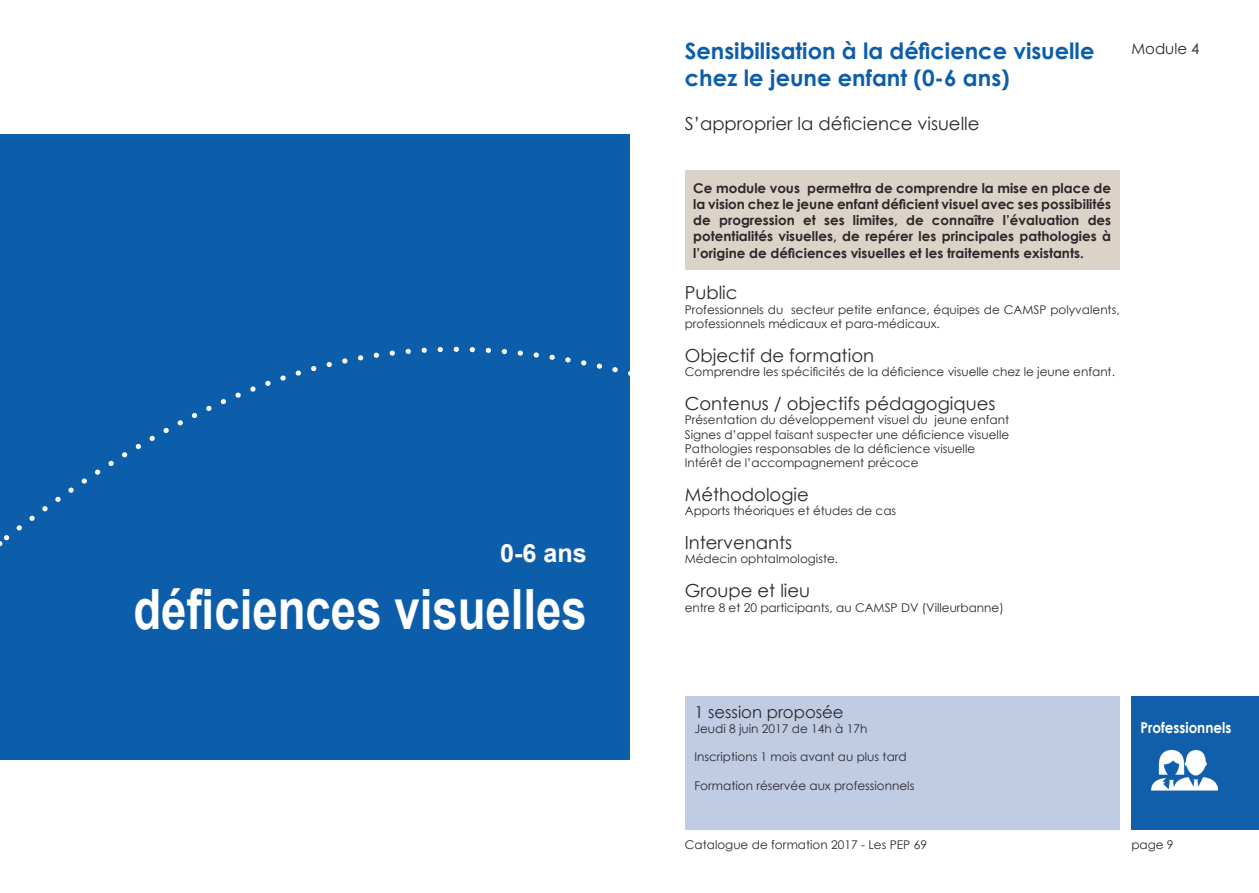
<style>
.page{position:relative;width:1259px;height:893px;background:#fff}
.page>*{position:absolute;margin:0;border:0;box-sizing:border-box;transform-origin:0 0}
.t1{font:700 55.5px "Arial";color:#fff;scale:.82 1}
.t2{font:700 25.2px "Arial";color:#fff}
.t3{font:700 22.5px/27px "Century Gothic";color:#0d5eaa}
.t4{font:18px "Century Gothic";color:#2d272c}
.t5{font:16.5px "Century Gothic";color:#2d272c}
.t6{font:700 15px "Century Gothic";color:#fff;scale:.9 1}
.t7{font:15px "Century Gothic";color:#2d272c}
.t8{font:700 13.5px/16.2px "Century Gothic";color:#2d272c;text-align:justify}
.t9{font:12px/14.4px "Century Gothic";color:#2d272c}
</style>
<div class="page">
<div style="left:685px;top:170px;width:434px;height:100px;background:#dbd2c8"></div>
<div style="left:685px;top:696px;width:434px;height:134px;background:#c0cce4"></div>
<div style="left:1131px;top:696px;width:128px;height:134px;background:#115faa"></div>
<img style="left:1152px;top:749px;width:65px;height:42px">
<div style="left:0;top:134px;width:629px;height:625px;background:#0d5eaa"></div>
<svg style="left:1px;top:346px;width:617px;height:200px"></svg>
<h2 class="t2" style="left:500px;top:537px;width:88px">0-6 ans</h2>
<h1 class="t1" style="left:133px;top:573px;width:554px">déficiences visuelles</h1>
<h3 class="t3" style="left:685px;top:37px;width:411px">Sensibilisation à la déficience visuelle chez le jeune enfant (0-6 ans)</h3>
<h3 class="t4" style="left:685px;top:112px;width:296px">S’approprier la déficience visuelle</h3>
<p class="t7" style="left:1131px;top:39px;width:70px">Module 4</p>
<p class="t8" style="left:693px;top:179px;width:419px">Ce module vous permettra de comprendre la mise en place de la vision chez le jeune enfant déficient visuel avec ses possibilités de progression et ses limites, de connaître l’évaluation des potentialités visuelles, de repérer les principales pathologies à l’origine de déficiences visuelles et les traitements existants.</p>
<h3 class="t4" style="left:685px;top:282px;width:54px">Public</h3>
<p class="t9" style="left:685px;top:302px;width:436px">Professionnels du secteur petite enfance, équipes de CAMSP polyvalents, professionnels médicaux et para-médicaux.</p>
<h3 class="t4" style="left:685px;top:344px;width:191px">Objectif de formation</h3>
<p class="t9" style="left:685px;top:365px;width:432px">Comprendre les spécificités de la déficience visuelle chez le jeune enfant.</p>
<h3 class="t4" style="left:685px;top:392px;width:312px">Contenus / objectifs pédagogiques</h3>
<p class="t9" style="left:685px;top:413px;width:326px">Présentation du développement visuel du jeune enfant Signes d’appel faisant suspecter une déficience visuelle Pathologies responsables de la déficience visuelle Intérêt de l’accompagnement précoce</p>
<h3 class="t4" style="left:685px;top:484px;width:126px">Méthodologie</h3>
<p class="t9" style="left:685px;top:504px;width:213px">Apports théoriques et études de cas</p>
<h3 class="t4" style="left:685px;top:532px;width:109px">Intervenants</h3>
<p class="t9" style="left:685px;top:552px;width:155px">Médecin ophtalmologiste.</p>
<h3 class="t4" style="left:685px;top:580px;width:127px">Groupe et lieu</h3>
<p class="t9" style="left:685px;top:600px;width:320px">entre 8 et 20 participants, au CAMSP DV (Villeurbanne)</p>
<h3 class="t5" style="left:694px;top:702px;width:151px">1 session proposée</h3>
<p class="t9" style="left:694px;top:721px;width:174px">Jeudi 8 juin 2017 de 14h à 17h</p>
<p class="t9" style="left:694px;top:750px;width:214px">Inscriptions 1 mois avant au plus tard</p>
<p class="t9" style="left:694px;top:778px;width:221px">Formation réservée aux professionnels</p>
<p class="t6" style="left:1140px;top:718px;width:102px">Professionnels</p>
<p class="t9" style="left:685px;top:837px;width:244px">Catalogue de formation 2017 - Les PEP 69</p>
<p class="t9" style="left:1131px;top:837px;width:44px">page 9</p>
</div>
